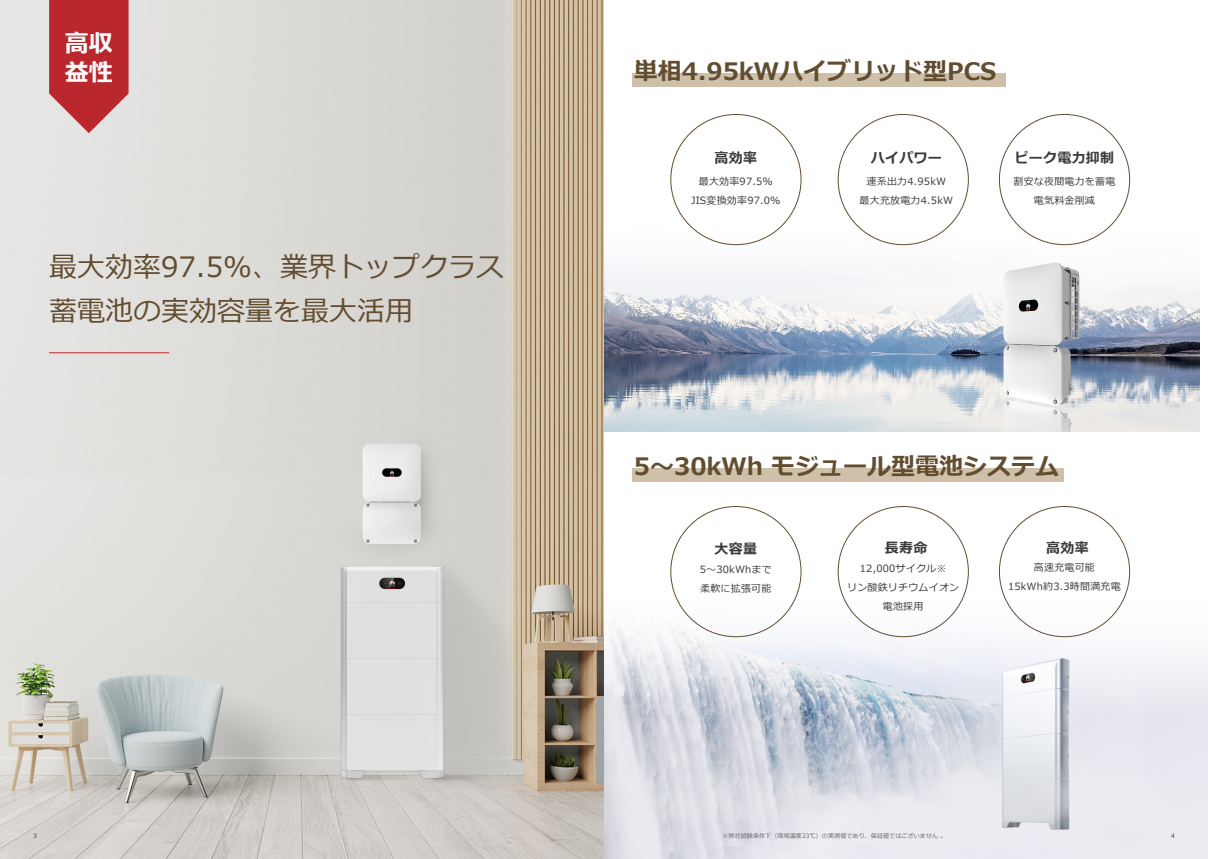
<style>
.page{position:relative;width:1208px;height:859px;background:#fff}
.page>*{position:absolute;margin:0;border:0;box-sizing:border-box;transform-origin:0 0}
.t1{font:28px/44.1px "Meiryo";color:#634d30}
.t2{font:700 24px "Meiryo";color:#634d30}
.t3{font:700 24px/28.8px "Meiryo";color:#fff}
.t4{font:700 14px "Meiryo";letter-spacing:.02em;color:#393b3b}
.t5{font:10px/19px "Meiryo";letter-spacing:.02em;color:#393b3b;text-align:center}
.t6{font:6px "Meiryo";letter-spacing:.02em;color:#646467}
.t7{font:6px "Meiryo";color:#3c3838}
</style>
<div class="page">
<img style="left:604px;top:187px;width:595px;height:244px">
<img style="left:604px;top:590px;width:604px;height:269px">
<img style="left:0;top:0;width:604px;height:859px">
<hr style="left:49px;top:352px;width:120px;height:1px;background:#ba272d">
<svg style="left:49px;top:0;width:80px;height:133px;background:#c04348"></svg>
<div style="left:632px;top:73px;width:374px;height:14px;background:#cec0a9"></div>
<div style="left:632px;top:468px;width:431px;height:14px;background:#cec0a9"></div>
<h2 class="t3" style="left:65px;top:30px;width:49px">高収益性</h2>
<h1 class="t1" style="left:49px;top:246px;width:456px">最大効率97.5%、業界トップクラス蓄電池の実効容量を最大活用</h1>
<h2 class="t2" style="left:634px;top:55px;width:364px">単相4.95kWハイブリッド型PCS</h2>
<h3 class="t4" style="left:714px;top:148px;width:44px">高効率</h3>
<p class="t5" style="left:691px;top:173px;width:91px">最大効率97.5%<br>JIS変換効率97.0%</p>
<h3 class="t4" style="left:870px;top:148px;width:73px">ハイパワー</h3>
<p class="t5" style="left:859px;top:172px;width:95px">連系出力4.95kW<br>最大充放電力4.5kW</p>
<h3 class="t4" style="left:1014px;top:148px;width:101px">ピーク電力抑制</h3>
<p class="t5" style="left:1013px;top:173px;width:103px">割安な夜間電力を蓄電電気料金削減</p>
<h2 class="t2" style="left:634px;top:450px;width:427px">5～30kWh モジュール型電池システム</h2>
<h3 class="t4" style="left:714px;top:539px;width:44px">大容量</h3>
<h3 class="t4" style="left:885px;top:538px;width:44px">長寿命</h3>
<p class="t5" style="left:700px;top:560px;width:73px;text-align:left">5～30kWhまで柔軟に拡張可能</p>
<p class="t5" style="left:847px;top:559px;width:113px">12,000サイクル※<br>リン酸鉄リチウムイオン電池採用</p>
<h3 class="t4" style="left:1046px;top:538px;width:44px">高効率</h3>
<p class="t5" style="left:1008px;top:559px;width:114px">高速充電可能<br>15kWh約3.3時間満充電</p>
<p class="t6" style="left:722px;top:831px;width:225px">※弊社試験条件下（環境温度23℃）の実測値であり、保証値ではございません 。</p>
<p class="t7" style="left:33px;top:832px;width:5px">3</p>
<p class="t7" style="left:1171px;top:832px;width:5px">4</p>
</div>
